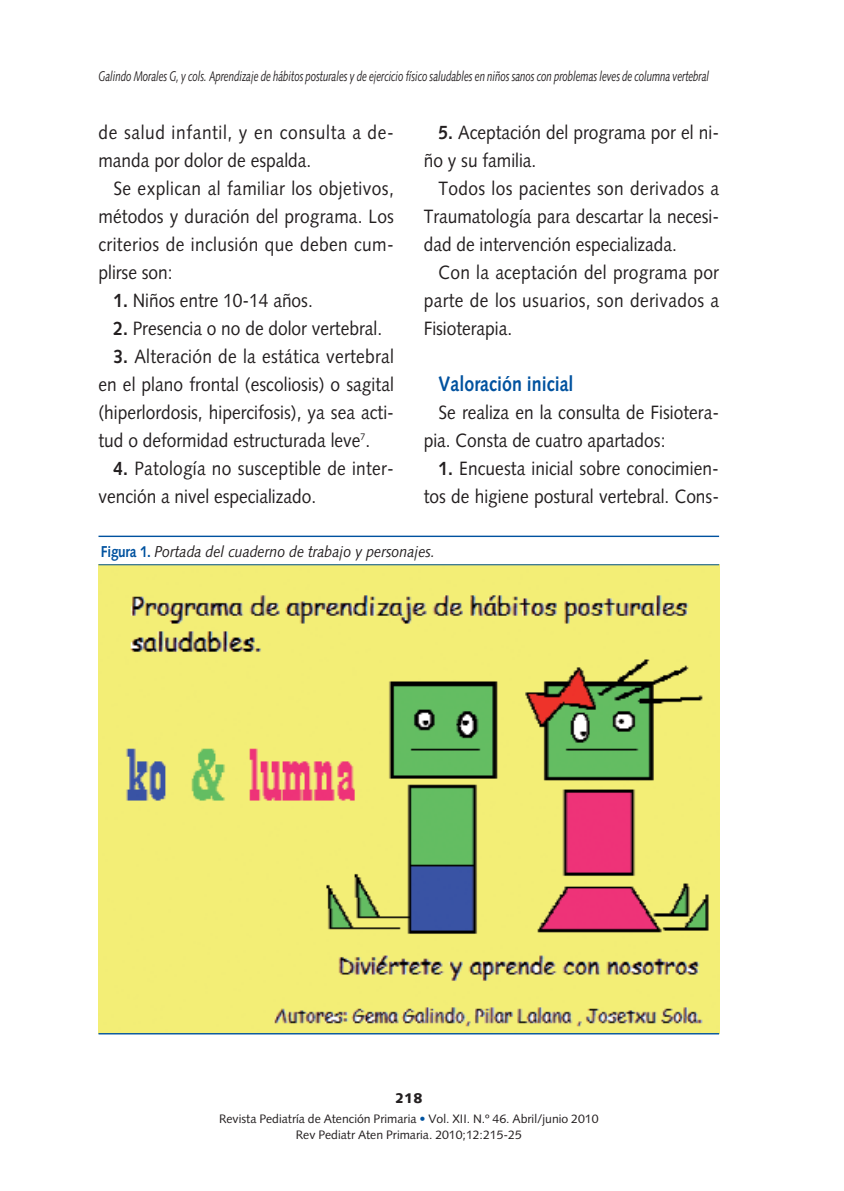
<style>
.page{position:relative;width:844px;height:1191px;background:#fff}
.page>*{position:absolute;margin:0;border:0;box-sizing:border-box;transform-origin:0 0}
.t1{font:700 21px "Syntax";color:#00529f;scale:.85 1}
.t2{font:19.25px/28px "Syntax";color:#231f20;text-align:justify;scale:.9 1}
.t3{font:19.25px/28px "Syntax";letter-spacing:.035em;color:#231f20;scale:.9 1}
.t4{font:italic 15.75px "Syntax";color:#231f20;scale:.9 1}
.t5{font:italic 14px "Syntax";letter-spacing:-.01em;color:#231f20;scale:.7 1}
.t6{font:900 14px "Syntax";color:#231f20}
.t7{font:12.25px/15.8px "Syntax";color:#231f20;text-align:center}
.s1{font-weight:700}
.s2{font-weight:700;font-style:normal;color:#00529f}
.s3{color:#00529f}
</style>
<div class="page">
<img style="left:98px;top:565px;width:621px;height:468px">
<hr style="left:98px;top:535px;width:621px;height:2px;background:#00529f">
<hr style="left:98px;top:564px;width:621px;height:1px;background:#00529f">
<hr style="left:98px;top:1033px;width:621px;height:1px;background:#00529f">
<p class="t5" style="left:98px;top:70px;width:873px">Galindo Morales G, y cols. Aprendizaje de hábitos posturales y de ejercicio físico saludables en niños sanos con problemas leves de columna vertebral</p>
<p class="t3" style="left:98px;top:120px;width:329px">de salud infantil, y en consulta a de&shy;manda por dolor de espalda.</p>
<p class="t2" style="left:98px;top:176px;width:329px;text-indent:15px">Se explican al familiar los objetivos, métodos y duración del programa. Los criterios de inclusión que deben cum&shy;plirse son:</p>
<p class="t2" style="left:113px;top:288px;width:223px"><span class="s1">1.</span> Niños entre 10-14 años.</p>
<p class="t2" style="left:113px;top:316px;width:300px"><span class="s1">2.</span> Presencia o no de dolor vertebral.</p>
<p class="t2" style="left:98px;top:344px;width:329px;text-indent:15px"><span class="s1">3.</span> Alteración de la estática vertebral en el plano frontal (escoliosis) o sagital (hiperlordosis, hipercifosis), ya sea acti&shy;tud o deformidad estructurada leve<sup>7</sup>.</p>
<p class="t2" style="left:98px;top:456px;width:329px;text-indent:15px"><span class="s1">4.</span> Patología no susceptible de inter&shy;vención a nivel especializado.</p>
<p class="t2" style="left:423px;top:120px;width:329px;text-indent:15px"><span class="s1">5.</span> Aceptación del programa por el ni&shy;ño y su familia.</p>
<p class="t2" style="left:423px;top:176px;width:329px;text-indent:15px">Todos los pacientes son derivados a Traumatología para descartar la necesi&shy;dad de intervención especializada.</p>
<p class="t2" style="left:423px;top:260px;width:329px;text-indent:15px">Con la aceptación del programa por parte de los usuarios, son derivados a Fisioterapia.</p>
<p class="t1" style="left:438px;top:375px;width:160px">Valoración inicial</p>
<p class="t2" style="left:423px;top:400px;width:329px;text-indent:15px">Se realiza en la consulta de Fisiotera&shy;pia. Consta de cuatro apartados:</p>
<p class="t2" style="left:423px;top:456px;width:329px;text-align:right"><span class="s1">1.</span> Encuesta inicial sobre conocimien&shy;tos de higiene postural vertebral. Cons-</p>
<p class="t4" style="left:101px;top:545px;width:372px"><span class="s2">Figura 1.</span> Portada del cuaderno de trabajo y personajes.</p>
<p class="t6" style="left:395px;top:1092px;width:29px">218</p>
<p class="t7" style="left:219px;top:1112px;width:381px">Revista Pediatría de Atención Primaria <span class="s3">•</span> Vol. XII. N.º 46. Abril/junio 2010<br>Rev Pediatr Aten Primaria. 2010;12:215-25</p>
</div>
